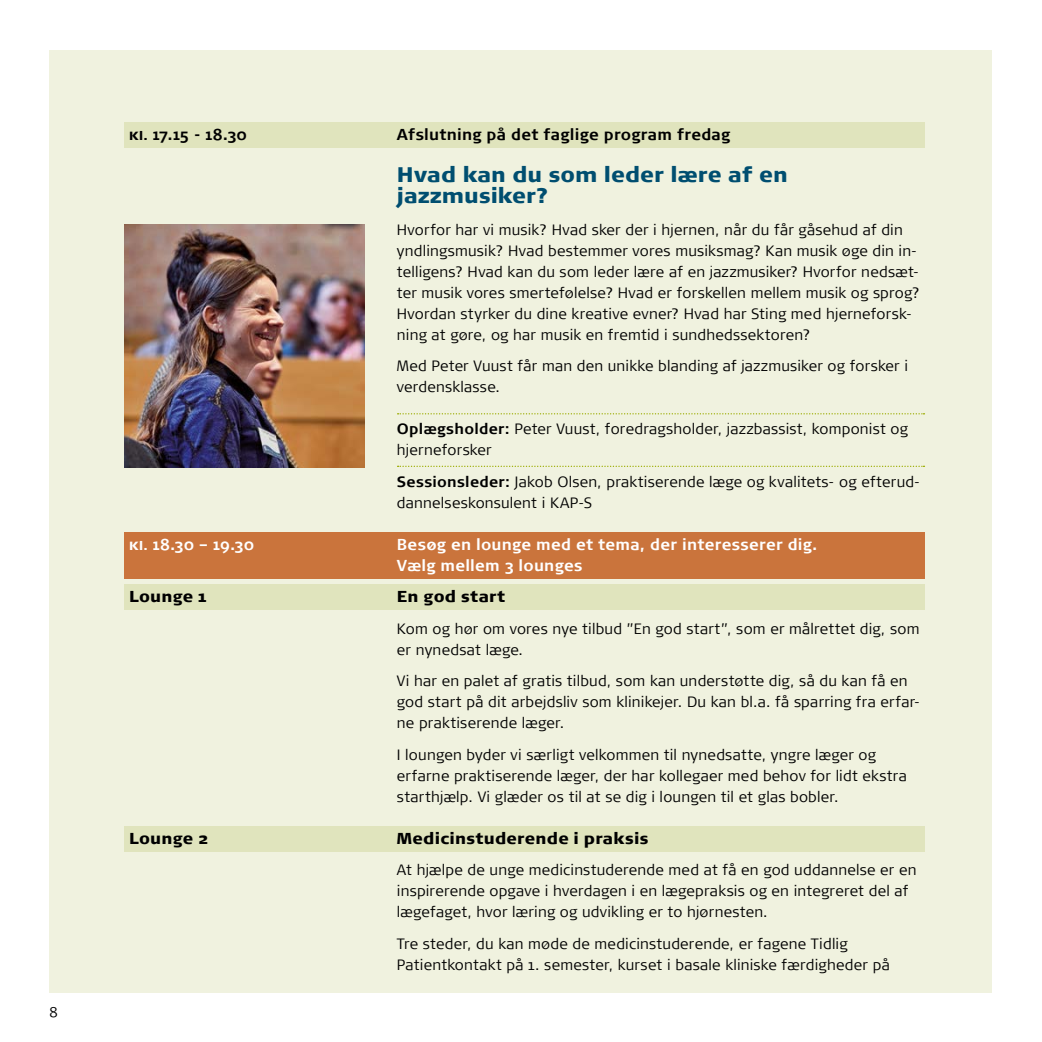
<style>
.page{position:relative;width:1042px;height:1042px;background:#fff}
.page>*{position:absolute;margin:0;border:0;box-sizing:border-box;transform-origin:0 0}
.Title___indented_sub{font:900 21px/21px "Signa Normal";letter-spacing:.005em;color:#004e70}
.Time_orange{font:700 15.75px/21px "Signa Normal";letter-spacing:.015em;color:#fff}
.Time{font:700 15.75px "Signa Normal";letter-spacing:.015em;color:#000}
.Time-2{font:900 15.75px "Signa Normal";letter-spacing:.015em;color:#000}
.Text_indent{font:300 14.88px/21px "Signa Normal";letter-spacing:.015em;color:#000}
.Text_indent__space_a{font:300 14.88px/21px "Signa Normal";letter-spacing:.015em;color:#000}
.dotted_rule_above_sp{font:300 14.88px/21px "Signa Normal";letter-spacing:.015em;color:#000}
.dotted_rule_above_wi{font:300 14.88px/21px "Signa Normal";letter-spacing:.015em;color:#000}
.t1{font:300 14px "Signa Normal";color:#000}
.s1{font-weight:900;font-size:11.9px}
.s2{font-weight:700}
</style>
<div class="page">
<div style="left:50px;top:50px;width:942px;height:942px;background:#f0f2df"></div>
<div style="left:124px;top:123px;width:800px;height:25px;background:#e0e4bd"></div>
<svg style="left:398px;top:413px;width:526px;height:1px"></svg>
<svg style="left:398px;top:466px;width:526px;height:1px"></svg>
<div style="left:124px;top:532px;width:800px;height:46px;background:#ca743c"></div>
<div style="left:124px;top:585px;width:800px;height:25px;background:#e0e4bd"></div>
<div style="left:124px;top:826px;width:800px;height:25px;background:#e0e4bd"></div>
<img style="left:124px;top:225px;width:241px;height:243px">
<p class="t1" style="left:50px;top:1004px;width:10px">8</p>
<p class="Time" style="left:129px;top:126px;width:119px"><span class="s1">Kl.</span> 17.15 - 18.30</p>
<p class="Time" style="left:397px;top:126px;width:335px">Afslutning på det faglige program fredag</p>
<p class="Title___indented_sub" style="left:397px;top:164px;width:392px">Hvad kan du som leder lære af en jazzmusiker?</p>
<p class="Text_indent" style="left:397px;top:219px;width:524px">Hvorfor har vi musik? Hvad sker der i hjernen, når du får gåsehud af din yndlingsmusik? Hvad bestemmer vores musiksmag? Kan musik øge din in&shy;telligens? Hvad kan du som leder lære af en jazzmusiker? Hvorfor nedsæt&shy;ter musik vores smertefølelse? Hvad er forskellen mellem musik og sprog?<br>Hvordan styrker du dine kreative evner? Hvad har Sting med hjerneforsk&shy;ning at gøre, og har musik en fremtid i sundhedssektoren?</p>
<p class="Text_indent" style="left:397px;top:356px;width:512px">Med Peter Vuust får man den unikke blanding af jazzmusiker og forsker i verdensklasse.</p>
<p class="dotted_rule_above_wi" style="left:397px;top:419px;width:512px"><span class="s2">Oplægsholder:</span> Peter Vuust, foredragsholder, jazzbassist, komponist og hjerneforsker</p>
<p class="dotted_rule_above_sp" style="left:397px;top:471px;width:525px"><span class="s2">Sessionsleder:</span> Jakob Olsen, praktiserende læge og kvalitets- og efterud&shy;dannelseskonsulent i KAP-S</p>
<p class="Time_orange" style="left:129px;top:534px;width:126px"><span class="s1">Kl.</span> 18.30 – 19.30</p>
<p class="Time_orange" style="left:397px;top:534px;width:422px">Besøg en lounge med et tema, der interesserer dig.<br>Vælg mellem 3 lounges</p>
<p class="Time-2" style="left:129px;top:587px;width:79px">Lounge 1</p>
<p class="Time-2" style="left:397px;top:587px;width:110px">En god start</p>
<p class="Text_indent" style="left:397px;top:618px;width:524px">Kom og hør om vores nye tilbud ”En god start”, som er målrettet dig, som er nynedsat læge.</p>
<p class="Text_indent" style="left:397px;top:671px;width:525px">Vi har en palet af gratis tilbud, som kan understøtte dig, så du kan få en god start på dit arbejdsliv som klinikejer. Du kan bl.a. få sparring fra erfar&shy;ne praktiserende læger.</p>
<p class="Text_indent__space_a" style="left:397px;top:744px;width:511px">I loungen byder vi særligt velkommen til nynedsatte, yngre læger og erfarne praktiserende læger, der har kollegaer med behov for lidt ekstra starthjælp. Vi glæder os til at se dig i loungen til et glas bobler.</p>
<p class="Time-2" style="left:129px;top:828px;width:80px">Lounge 2</p>
<p class="Time-2" style="left:397px;top:828px;width:253px">Medicinstuderende i praksis</p>
<p class="Text_indent" style="left:397px;top:860px;width:521px">At hjælpe de unge medicinstuderende med at få en god uddannelse er en inspirerende opgave i hverdagen i en lægepraksis og en integreret del af lægefaget, hvor læring og udvikling er to hjørnesten.</p>
<p class="Text_indent" style="left:397px;top:933px;width:494px">Tre steder, du kan møde de medicinstuderende, er fagene Tidlig<br>Patientkontakt på 1. semester, kurset i basale kliniske færdigheder på</p>
</div>
